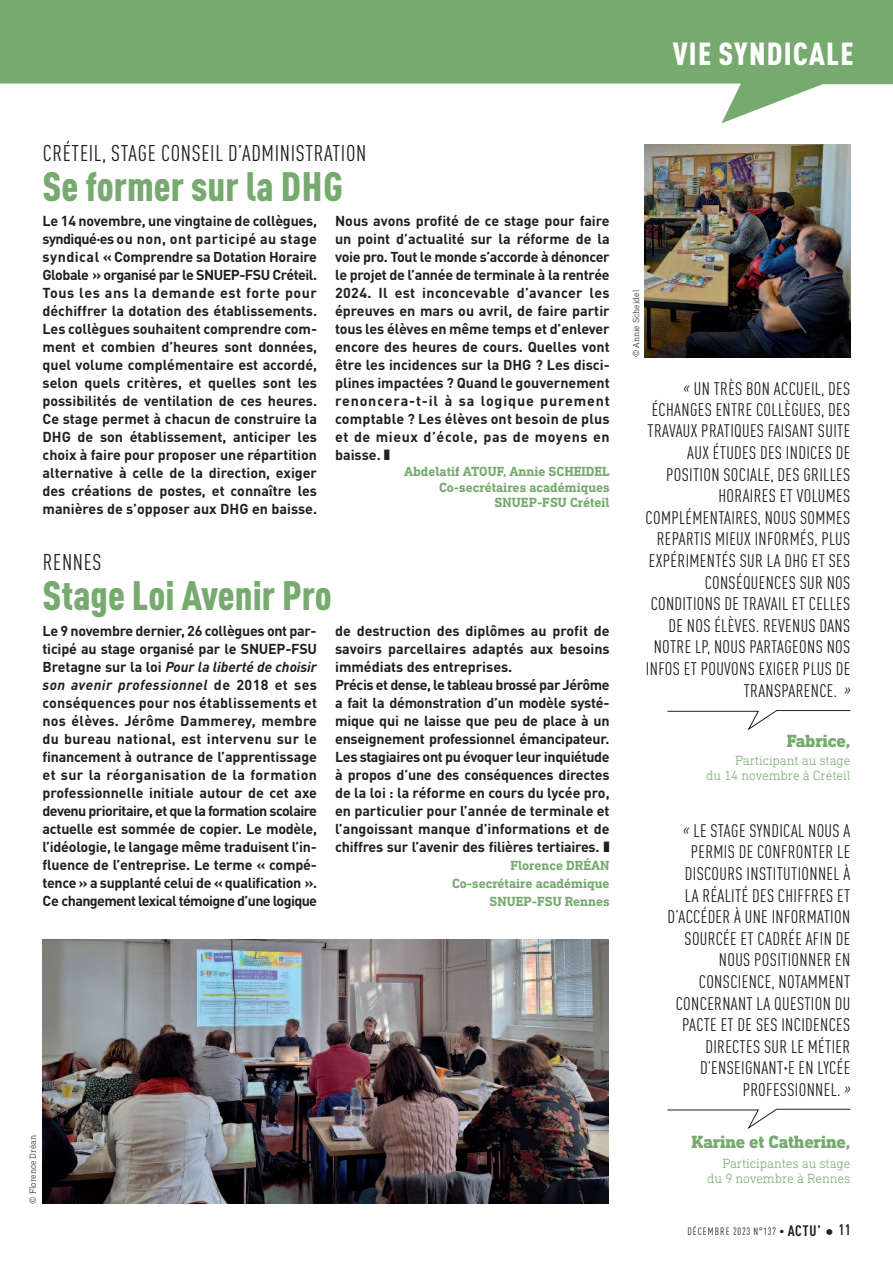
<style>
.page{position:relative;width:893px;height:1263px;background:#fff}
.page>*{position:absolute;margin:0;border:0;box-sizing:border-box;transform-origin:0 0}
.t1{font:900 condensed 40.5px "DIN Pro";color:#77aa6f}
.t2{font:900 condensed 31.5px "DIN Pro";letter-spacing:.04em;color:#fff}
.t3{font:condensed 22.5px "DIN Pro";letter-spacing:.03em;color:#231f20}
.t4{font:condensed 18px/21.6px "DIN Pro";letter-spacing:.02em;color:#231f20;text-align:right}
.t5{font:800 18px "DIN Next Slab Pro";letter-spacing:-.01em;color:#77aa6f}
.t6{font:700 14.25px/18px "DIN Pro";letter-spacing:-.015em;color:#231f20;text-align:justify}
.t7{font:700 13.5px/15.1px "DIN Next Slab Pro";color:#77aa6f;text-align:right}
.t8{font:300 13.5px/14.7px "DIN Next Slab Pro";letter-spacing:-.01em;color:#77aa6f;text-align:right}
.t9{font:condensed 10.5px "DIN Pro";letter-spacing:.1em;color:#231f20}
.t10{font:300 9px "DIN Next Slab Pro";letter-spacing:-.01em;color:#231f20}
.s1{font-style:italic}
.s2{font-weight:700;font-size:15px}
.s3{font-weight:700;font-size:18px}
</style>
<div class="page">
<svg style="left:0;top:0;width:893px;height:123px;fill:#77aa6f"></svg>
<img style="left:43px;top:939px;width:566px;height:264px">
<svg style="left:667px;top:1108px;width:184px;height:21px"></svg>
<img style="left:644px;top:145px;width:206px;height:212px">
<svg style="left:667px;top:710px;width:184px;height:21px"></svg>
<h2 class="t2" style="left:673px;top:43px;width:182px">VIE SYNDICALE</h2>
<h3 class="t3" style="left:43px;top:145px;width:325px">CRÉTEIL, STAGE CONSEIL D’ADMINISTRATION</h3>
<h1 class="t1" style="left:43px;top:172px;width:302px">Se former sur la DHG</h1>
<p class="t6" style="left:43px;top:213px;width:276px">Le 14 novembre, une vingtaine de collègues, syndiqué·es ou non, ont participé au stage syndical « Comprendre sa Dotation Horaire Globale » organisé par le SNUEP-FSU Créteil.<br>Tous les ans la demande est forte pour déchiffrer la dotation des établissements.<br>Les collègues souhaitent comprendre com&shy;ment et combien d’heures sont données, quel volume complémentaire est accordé, selon quels critères, et quelles sont les possibilités de ventilation de ces heures.<br>Ce stage permet à chacun de construire la DHG de son établissement, anticiper les choix à faire pour proposer une répartition alternative à celle de la direction, exiger des créations de postes, et connaître les manières de s’opposer aux DHG en baisse.</p>
<p class="t6" style="left:335px;top:213px;width:276px">Nous avons profité de ce stage pour faire un point d’actualité sur la réforme de la voie pro. Tout le monde s’accorde à dénoncer le projet de l’année de terminale à la rentrée 2024. Il est inconcevable d’avancer les épreuves en mars ou avril, de faire partir tous les élèves en même temps et d’enlever encore des heures de cours. Quelles vont être les incidences sur la DHG ? Les disci&shy;plines impactées ? Quand le gouvernement renoncera-t-il à sa logique purement comptable ? Les élèves ont besoin de plus et de mieux d’école, pas de moyens en baisse. ❚</p>
<p class="t7" style="left:404px;top:464px;width:207px">Abdelatif ATOUF, Annie SCHEIDEL<br>Co-secrétaires académiques<br>SNUEP-FSU Créteil</p>
<h3 class="t3" style="left:43px;top:554px;width:60px">RENNES</h3>
<h1 class="t1" style="left:43px;top:581px;width:291px">Stage Loi Avenir Pro</h1>
<p class="t6" style="left:43px;top:623px;width:276px">Le 9 novembre dernier, 26 collègues ont par&shy;ticipé au stage organisé par le SNUEP-FSU Bretagne sur la loi <span class="s1">Pour la liberté de choisir son avenir professionnel</span> de 2018 et ses conséquences pour nos établissements et nos élèves. Jérôme Dammerey, membre du bureau national, est intervenu sur le financement à outrance de l’apprentissage et sur la réorganisation de la formation professionnelle initiale autour de cet axe devenu prioritaire, et que la formation scolaire actuelle est sommée de copier. Le modèle, l’idéologie, le langage même traduisent l’in&shy;fluence de l’entreprise. Le terme « compé&shy;tence » a supplanté celui de « qualification ».<br>Ce changement lexical témoigne d’une logique</p>
<p class="t6" style="left:335px;top:623px;width:276px;text-align:left">de destruction des diplômes au profit de savoirs parcellaires adaptés aux besoins immédiats des entreprises.<br>Précis et dense, le tableau brossé par Jérôme a fait la démonstration d’un modèle systé&shy;mique qui ne laisse que peu de place à un enseignement professionnel émancipateur.<br>Les stagiaires ont pu évoquer leur inquiétude à propos d’une des conséquences directes de la loi : la réforme en cours du lycée pro, en particulier pour l’année de terminale et l’angoissant manque d’informations et de chiffres sur l’avenir des filières tertiaires. ❚</p>
<p class="t7" style="left:452px;top:856px;width:159px;line-height:18px">Florence DRÉAN<br>Co-secrétaire académique<br>SNUEP-FSU Rennes</p>
<p class="t10" style="left:28px;top:1203px;width:70px;rotate:-90deg">© Florence Dréan</p>
<p class="t10" style="left:631px;top:357px;width:69px;rotate:-90deg">© Annie Scheidel</p>
<p class="t4" style="left:646px;top:379px;width:206px"><span class="s1">«</span> UN TRÈS BON ACCUEIL, DES<br>ÉCHANGES ENTRE COLLÈGUES, DES<br>TRAVAUX PRATIQUES FAISANT SUITE<br>AUX ÉTUDES DES INDICES DE<br>POSITION SOCIALE, DES GRILLES<br>HORAIRES ET VOLUMES<br>COMPLÉMENTAIRES, NOUS SOMMES<br>REPARTIS MIEUX INFORMÉS, PLUS<br>EXPÉRIMENTÉS SUR LA DHG ET SES<br>CONSÉQUENCES SUR NOS<br>CONDITIONS DE TRAVAIL ET CELLES<br>DE NOS ÉLÈVES. REVENUS DANS<br>NOTRE LP, NOUS PARTAGEONS NOS<br>INFOS ET POUVONS EXIGER PLUS DE<br>TRANSPARENCE. <span class="s1">»</span></p>
<p class="t5" style="left:787px;top:730px;width:65px">Fabrice,</p>
<p class="t8" style="left:706px;top:753px;width:146px">Participant au stage<br>du 14 novembre à Créteil</p>
<p class="t4" style="left:668px;top:822px;width:184px"><span class="s1">«</span> LE STAGE SYNDICAL NOUS A<br>PERMIS DE CONFRONTER LE<br>DISCOURS INSTITUTIONNEL À<br>LA RÉALITÉ DES CHIFFRES ET<br>D’ACCÉDER À UNE INFORMATION<br>SOURCÉE ET CADRÉE AFIN DE<br>NOUS POSITIONNER EN<br>CONSCIENCE, NOTAMMENT<br>CONCERNANT LA QUESTION DU<br>PACTE ET DE SES INCIDENCES<br>DIRECTES SUR LE MÉTIER<br>D’ENSEIGNANT·E EN LYCÉE<br>PROFESSIONNEL. <span class="s1">»</span></p>
<p class="t5" style="left:691px;top:1131px;width:160px">Karine et Catherine,</p>
<p class="t8" style="left:707px;top:1156px;width:145px">Participantes au stage du 9 novembre à Rennes</p>
<p class="t9" style="left:687px;top:1227px;width:165px">DÉCEMBRE 2023 N°137 • <span class="s2">ACTU’</span> <span class="s3">•</span> <span class="s2">11</span></p>
</div>
